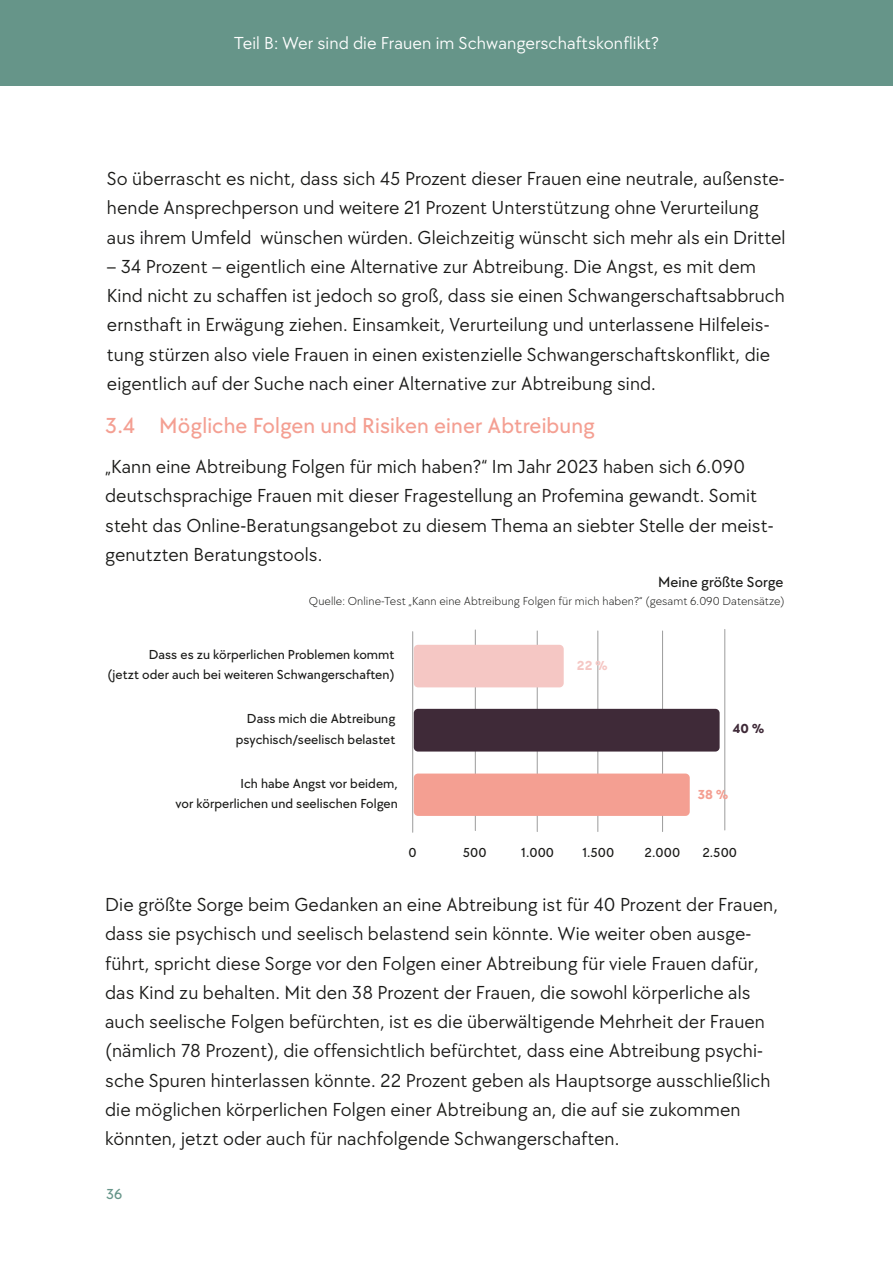
<style>
.page{position:relative;width:893px;height:1263px;background:#fff}
.page>*{position:absolute;margin:0;border:0;box-sizing:border-box;transform-origin:0 0}
.t1{font:500 22.5px "TT Chocolates";letter-spacing:.005em;color:#f49f92}
.t2{font:19.5px "TT Chocolates";letter-spacing:.005em;color:#1a1a18}
.t3{font:18px "TT Chocolates";letter-spacing:.005em;color:#fff}
.t4{font:500 15px "TT Chocolates";letter-spacing:.005em;color:#1a1a18}
.t5{font:500 15px "TT Chocolates";color:#669589}
.t6{font:500 13.5px "TT Chocolates";letter-spacing:.005em;color:#1a1a18}
.t7{font:700 13.5px "TT Chocolates Trl";color:#f5c7c4}
.t8{font:700 13.5px "TT Chocolates Trl";color:#f49f92}
.t9{font:700 13.5px "TT Chocolates Trl";color:#3f2a38}
.t10{font:300 12px "TT Chocolates";letter-spacing:.005em;color:#1a1a18}
</style>
<div class="page">
<div style="left:0;top:0;width:893px;height:86px;background:#669589"></div>
<hr style="left:412px;top:632px;width:1px;height:200px;background:#9c9c9c">
<hr style="left:724px;top:629px;width:1px;height:201px;background:#9c9c9c">
<hr style="left:475px;top:630px;width:1px;height:200px;background:#9c9c9c">
<hr style="left:537px;top:631px;width:1px;height:200px;background:#9c9c9c">
<hr style="left:598px;top:631px;width:1px;height:200px;background:#9c9c9c">
<hr style="left:662px;top:631px;width:1px;height:200px;background:#9c9c9c">
<div style="left:414px;top:773px;width:276px;height:43px;background:#f49f92;border-radius:4px"></div>
<div style="left:414px;top:709px;width:306px;height:42px;background:#3f2a38;border-radius:4px"></div>
<div style="left:414px;top:645px;width:150px;height:42px;background:#f5c7c4;border-radius:4px"></div>
<p class="t3" style="left:234px;top:33px;width:426px">Teil B: Wer sind die Frauen im Schwangerschaftskonflikt?</p>
<p class="t2" style="left:107px;top:168px;width:679px">So überrascht es nicht, dass sich 45 Prozent dieser Frauen eine neutrale, außenste-</p>
<p class="t2" style="left:107px;top:197px;width:653px">hende Ansprechperson und weitere 21 Prozent Unterstützung ohne Verurteilung</p>
<p class="t2" style="left:107px;top:226px;width:680px">aus ihrem Umfeld wünschen würden. Gleichzeitig wünscht sich mehr als ein Drittel</p>
<p class="t2" style="left:107px;top:255px;width:650px">– 34 Prozent – eigentlich eine Alternative zur Abtreibung. Die Angst, es mit dem</p>
<p class="t2" style="left:107px;top:285px;width:679px">Kind nicht zu schaffen ist jedoch so groß, dass sie einen Schwangerschaftsabbruch</p>
<p class="t2" style="left:107px;top:314px;width:664px">ernsthaft in Erwägung ziehen. Einsamkeit, Verurteilung und unterlassene Hilfeleis-</p>
<p class="t2" style="left:107px;top:343px;width:665px">tung stürzen also viele Frauen in einen existenzielle Schwangerschaftskonflikt, die</p>
<p class="t2" style="left:107px;top:372px;width:550px">eigentlich auf der Suche nach einer Alternative zur Abtreibung sind.</p>
<p class="t1" style="left:105px;top:413px;width:491px">3.4 Mögliche Folgen und Risiken einer Abtreibung</p>
<p class="t2" style="left:105px;top:455px;width:641px">„Kann eine Abtreibung Folgen für mich haben?“ Im Jahr 2023 haben sich 6.090</p>
<p class="t2" style="left:105px;top:485px;width:653px">deutschsprachige Frauen mit dieser Fragestellung an Profemina gewandt. Somit</p>
<p class="t2" style="left:105px;top:514px;width:670px">steht das Online-Beratungsangebot zu diesem Thema an siebter Stelle der meist-</p>
<p class="t2" style="left:105px;top:543px;width:219px">genutzten Beratungstools.</p>
<p class="t4" style="left:658px;top:573px;width:127px">Meine größte Sorge</p>
<p class="t10" style="left:309px;top:594px;width:477px">Quelle: Online-Test „Kann eine Abtreibung Folgen für mich haben?“ (gesamt 6.090 Datensätze)</p>
<p class="t6" style="left:149px;top:647px;width:247px">Dass es zu körperlichen Problemen kommt</p>
<p class="t6" style="left:108px;top:667px;width:288px">(jetzt oder auch bei weiteren Schwangerschaften)</p>
<p class="t6" style="left:247px;top:711px;width:150px">Dass mich die Abtreibung</p>
<p class="t6" style="left:236px;top:731px;width:161px">psychisch/seelisch belastet</p>
<p class="t6" style="left:240px;top:775px;width:159px">Ich habe Angst vor beidem,</p>
<p class="t6" style="left:176px;top:796px;width:224px">vor körperlichen und seelischen Folgen</p>
<p class="t6" style="left:408px;top:845px;width:10px">0</p>
<p class="t7" style="left:577px;top:659px;width:32px">22 %</p>
<p class="t9" style="left:733px;top:721px;width:33px">40 %</p>
<p class="t8" style="left:698px;top:788px;width:32px">38 %</p>
<p class="t6" style="left:463px;top:845px;width:25px">500</p>
<p class="t6" style="left:521px;top:845px;width:34px">1.000</p>
<p class="t6" style="left:582px;top:845px;width:33px">1.500</p>
<p class="t6" style="left:645px;top:845px;width:37px">2.000</p>
<p class="t6" style="left:702px;top:845px;width:36px">2.500</p>
<p class="t2" style="left:105px;top:893px;width:674px">Die größte Sorge beim Gedanken an eine Abtreibung ist für 40 Prozent der Frauen,</p>
<p class="t2" style="left:105px;top:923px;width:648px">dass sie psychisch und seelisch belastend sein könnte. Wie weiter oben ausge-</p>
<p class="t2" style="left:105px;top:952px;width:655px">führt, spricht diese Sorge vor den Folgen einer Abtreibung für viele Frauen dafür,</p>
<p class="t2" style="left:105px;top:981px;width:647px">das Kind zu behalten. Mit den 38 Prozent der Frauen, die sowohl körperliche als</p>
<p class="t2" style="left:105px;top:1010px;width:661px">auch seelische Folgen befürchten, ist es die überwältigende Mehrheit der Frauen</p>
<p class="t2" style="left:105px;top:1040px;width:659px">(nämlich 78 Prozent), die offensichtlich befürchtet, dass eine Abtreibung psychi-</p>
<p class="t2" style="left:105px;top:1069px;width:667px">sche Spuren hinterlassen könnte. 22 Prozent geben als Hauptsorge ausschließlich</p>
<p class="t2" style="left:105px;top:1098px;width:637px">die möglichen körperlichen Folgen einer Abtreibung an, die auf sie zukommen</p>
<p class="t2" style="left:105px;top:1127px;width:516px">könnten, jetzt oder auch für nachfolgende Schwangerschaften.</p>
<p class="t5" style="left:106px;top:1186px;width:18px">36</p>
</div>
